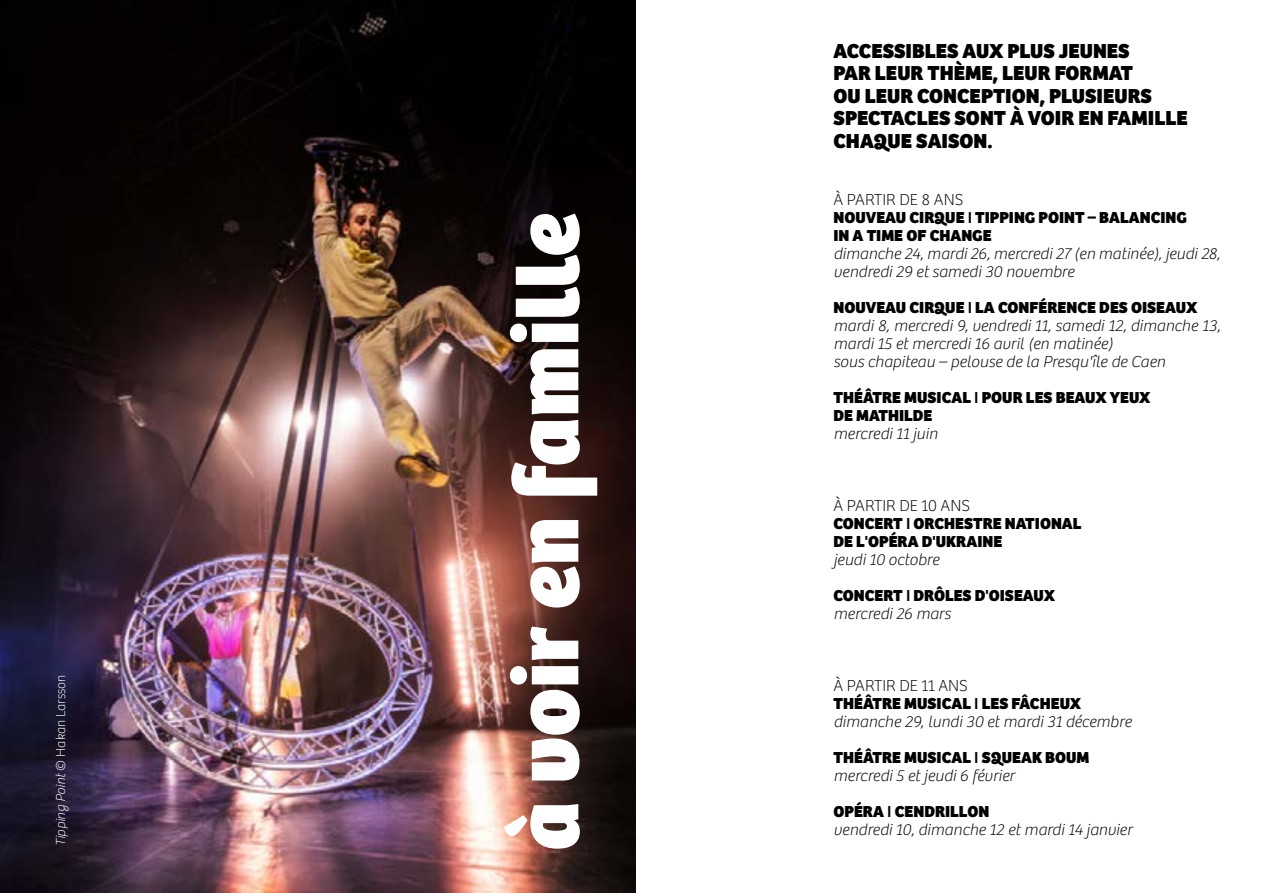
<style>
.page{position:relative;width:1263px;height:893px;background:#fff}
.page>*{position:absolute;margin:0;border:0;box-sizing:border-box;transform-origin:0 0}
.t1{font:800 90px "Bree";color:#fff}
.t2{font:800 21px/22.5px "Bree";color:#000}
.t3{font:italic 100 16.5px/18px "Bree";color:#000}
.t4{font:800 16.5px/18px "Bree";color:#000}
.t5{font:100 13.5px "Bree";color:#fff}
.s1{font-style:italic}
.s2{font-weight:100}
.s3{font-weight:400}
.s4{font-weight:800;font-style:normal}
.s5{font-weight:400;font-style:normal}
.s6{font-weight:100;font-style:italic}
.s7{font-style:normal}
</style>
<div class="page">
<img style="left:0;top:0;width:636px;height:893px">
<p class="t5" style="left:53px;top:846px;width:173px;rotate:-90deg"><span class="s1">Tipping Point</span> © Hakan Larsson</p>
<h1 class="t1" style="left:493px;top:850px;width:639px;rotate:-90deg">à voir en famille</h1>
<p class="t2" style="left:833px;top:40px;width:356px">ACCESSIBLES AUX PLUS JEUNES<br>PAR LEUR THÈME, LEUR FORMAT<br>OU LEUR CONCEPTION, PLUSIEURS<br>SPECTACLES SONT À VOIR EN FAMILLE<br>CHAQUE SAISON.</p>
<p class="t4" style="left:833px;top:191px;width:355px"><span class="s2">À PARTIR DE 8 ANS<br></span>NOUVEAU CIRQUE <span class="s3">I</span> TIPPING POINT – BALANCING<br>IN A TIME OF CHANGE</p>
<p class="t3" style="left:833px;top:245px;width:388px">dimanche 24, mardi 26, mercredi 27 (en matinée), jeudi 28, vendredi 29 et samedi 30 novembre</p>
<p class="t3" style="left:833px;top:299px;width:388px"><span class="s4">NOUVEAU CIRQUE</span> <span class="s5">I</span> <span class="s4">LA CONFÉRENCE DES OISEAUX </span>mardi 8, mercredi 9, vendredi 11, samedi 12, dimanche 13, mardi 15 et mercredi 16 avril (en matinée)<br>sous chapiteau – pelouse de la Presqu'île de Caen</p>
<p class="t4" style="left:833px;top:389px;width:318px">THÉÂTRE MUSICAL <span class="s3">I</span> POUR LES BEAUX YEUX<br>DE MATHILDE</p>
<p class="t3" style="left:833px;top:425px;width:106px">mercredi 11 juin</p>
<p class="t4" style="left:833px;top:497px;width:250px"><span class="s2">À PARTIR DE 10 ANS<br></span>CONCERT <span class="s3">I</span> ORCHESTRE NATIONAL<br>DE L'OPÉRA D'UKRAINE</p>
<p class="t4" style="left:833px;top:542px;width:223px;line-height:36px"><span class="s6">jeudi 10 octobre<br></span>CONCERT <span class="s3">I</span> DRÔLES D'OISEAUX</p>
<p class="t3" style="left:833px;top:605px;width:119px">mercredi 26 mars</p>
<p class="t3" style="left:833px;top:677px;width:299px"><span class="s7">À PARTIR DE 11 ANS<br></span><span class="s4">THÉÂTRE MUSICAL</span> <span class="s5">I</span> <span class="s4">LES FÂCHEUX </span>dimanche 29, lundi 30 et mardi 31 décembre</p>
<p class="t4" style="left:833px;top:749px;width:257px">THÉÂTRE MUSICAL <span class="s3">I</span> SQUEAK BOUM <span class="s6">mercredi 5 et jeudi 6 février</span></p>
<p class="t3" style="left:833px;top:803px;width:300px"><span class="s4">OPÉRA</span> <span class="s5">I</span> <span class="s4">CENDRILLON<br></span>vendredi 10, dimanche 12 et mardi 14 janvier</p>
</div>
